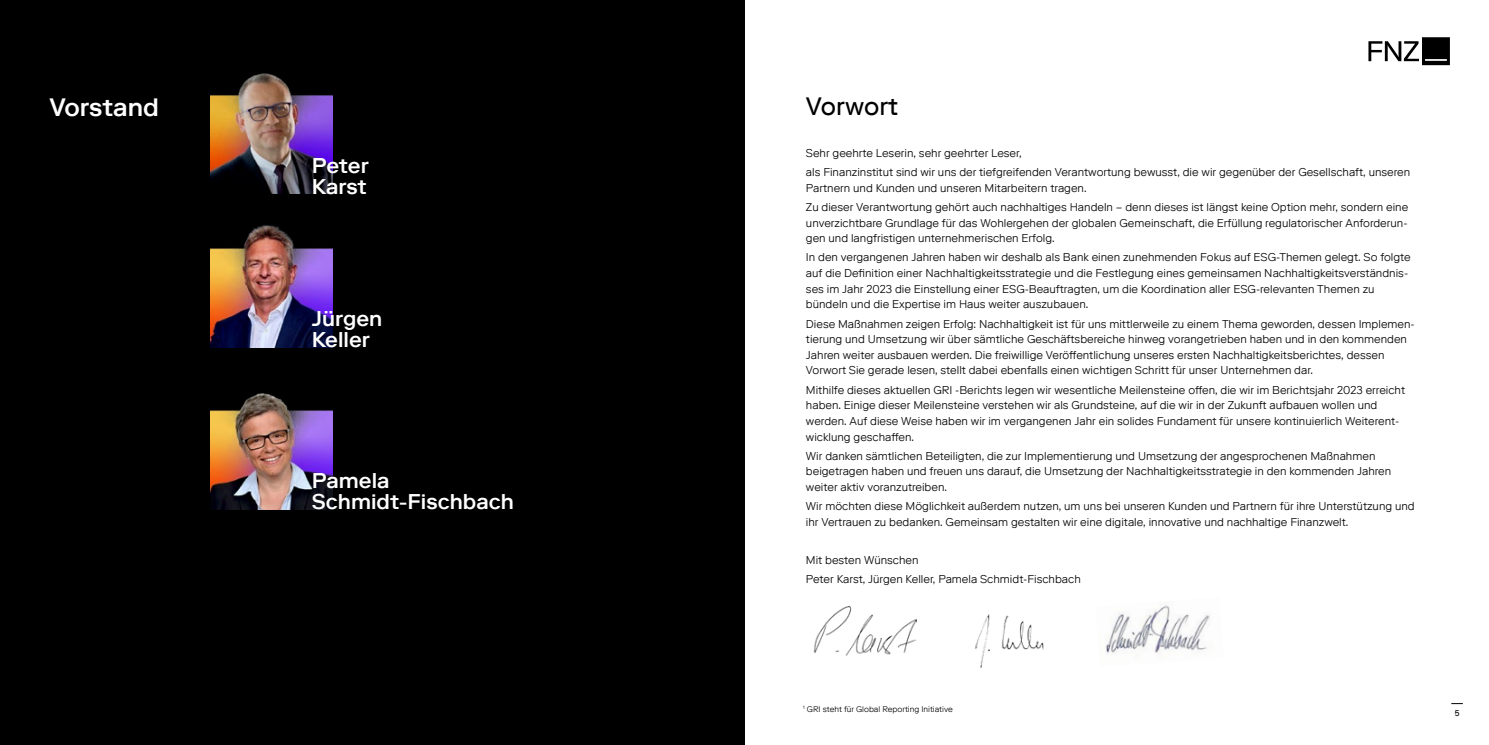
<style>
.page{position:relative;width:1489px;height:745px;background:#fff}
.page>*{position:absolute;margin:0;border:0;box-sizing:border-box;transform-origin:0 0}
.t1{font:500 25px "Riforma LLTT";color:#fff}
.t2{font:25px "Riforma LLTT";color:#000}
.t3{font:500 21.25px/21.2px "Riforma LLTT";color:#fff}
.t4{font:300 11.25px/15.6px "Riforma LLTT";color:#000}
.t5{font:300 8.12px "Riforma LLTT";color:#000}
.t6{font:8.12px "Riforma LLTT";color:#000}
</style>
<div class="page">
<div style="left:0;top:0;width:744px;height:744px;background:#000"></div>
<svg style="left:1368px;top:37px;width:81px;height:28px"></svg>
<img style="left:210px;top:225px;width:122px;height:122px">
<img style="left:210px;top:393px;width:122px;height:116px">
<img style="left:210px;top:73px;width:122px;height:121px">
<img style="left:974px;top:614px;width:70px;height:54px">
<img style="left:813px;top:606px;width:103px;height:50px">
<img style="left:1106px;top:605px;width:104px;height:49px">
<h1 class="t1" style="left:49px;top:91px;width:111px">Vorstand</h1>
<h2 class="t3" style="left:312px;top:154px;width:58px">Peter<br>Karst</h2>
<h2 class="t3" style="left:312px;top:307px;width:72px">Jürgen<br>Keller</h2>
<h2 class="t3" style="left:312px;top:469px;width:203px">Pamela<br>Schmidt-Fischbach</h2>
<h1 class="t2" style="left:806px;top:90px;width:94px">Vorwort</h1>
<p class="t4" style="left:806px;top:143px;width:605px;line-height:19.1px">Sehr geehrte Leserin, sehr geehrter Leser,<br>als Finanzinstitut sind wir uns der tiefgreifenden Verantwortung bewusst, die wir gegenüber der Gesellschaft, unseren</p>
<p class="t4" style="left:806px;top:178px;width:603px;line-height:19.1px">Partnern und Kunden und unseren Mitarbeitern tragen.<br>Zu dieser Verantwortung gehört auch nachhaltiges Handeln – denn dieses ist längst keine Option mehr, sondern eine</p>
<p class="t4" style="left:806px;top:214px;width:603px">unverzichtbare Grundlage für das Wohlergehen der globalen Gemeinschaft, die Erfüllung regulatorischer Anforderun&shy;gen und langfristigen unternehmerischen Erfolg.</p>
<p class="t4" style="left:806px;top:249px;width:606px">In den vergangenen Jahren haben wir deshalb als Bank einen zunehmenden Fokus auf ESG-Themen gelegt. So folgte auf die Definition einer Nachhaltigkeitsstrategie und die Festlegung eines gemeinsamen Nachhaltigkeitsverständnis&shy;ses im Jahr 2023 die Einstellung einer ESG-Beauftragten, um die Koordination aller ESG-relevanten Themen zu bündeln und die Expertise im Haus weiter auszubauen.</p>
<p class="t4" style="left:806px;top:315px;width:610px">Diese Maßnahmen zeigen Erfolg: Nachhaltigkeit ist für uns mittlerweile zu einem Thema geworden, dessen Implemen&shy;tierung und Umsetzung wir über sämtliche Geschäftsbereiche hinweg vorangetrieben haben und in den kommenden Jahren weiter ausbauen werden. Die freiwillige Veröffentlichung unseres ersten Nachhaltigkeitsberichtes, dessen Vorwort Sie gerade lesen, stellt dabei ebenfalls einen wichtigen Schritt für unser Unternehmen dar.</p>
<p class="t4" style="left:806px;top:381px;width:600px">Mithilfe dieses aktuellen GRI -Berichts legen wir wesentliche Meilensteine offen, die wir im Berichtsjahr 2023 erreicht haben. Einige dieser Meilensteine verstehen wir als Grundsteine, auf die wir in der Zukunft aufbauen wollen und werden. Auf diese Weise haben wir im vergangenen Jahr ein solides Fundament für unsere kontinuierlich Weiterent&shy;wicklung geschaffen.</p>
<p class="t4" style="left:806px;top:447px;width:586px">Wir danken sämtlichen Beteiligten, die zur Implementierung und Umsetzung der angesprochenen Maßnahmen beigetragen haben und freuen uns darauf, die Umsetzung der Nachhaltigkeitsstrategie in den kommenden Jahren weiter aktiv voranzutreiben.</p>
<p class="t4" style="left:806px;top:498px;width:610px">Wir möchten diese Möglichkeit außerdem nutzen, um uns bei unseren Kunden und Partnern für ihre Unterstützung und ihr Vertrauen zu bedanken. Gemeinsam gestalten wir eine digitale, innovative und nachhaltige Finanzwelt.</p>
<p class="t4" style="left:806px;top:550px;width:276px;line-height:19.1px">Mit besten Wünschen<br>Peter Karst, Jürgen Keller, Pamela Schmidt-Fischbach</p>
<p class="t5" style="left:803px;top:703px;width:151px"><sup>1</sup> GRI steht für Global Reporting Initiative</p>
<p class="t6" style="left:1454px;top:707px;width:6px">5</p>
</div>
